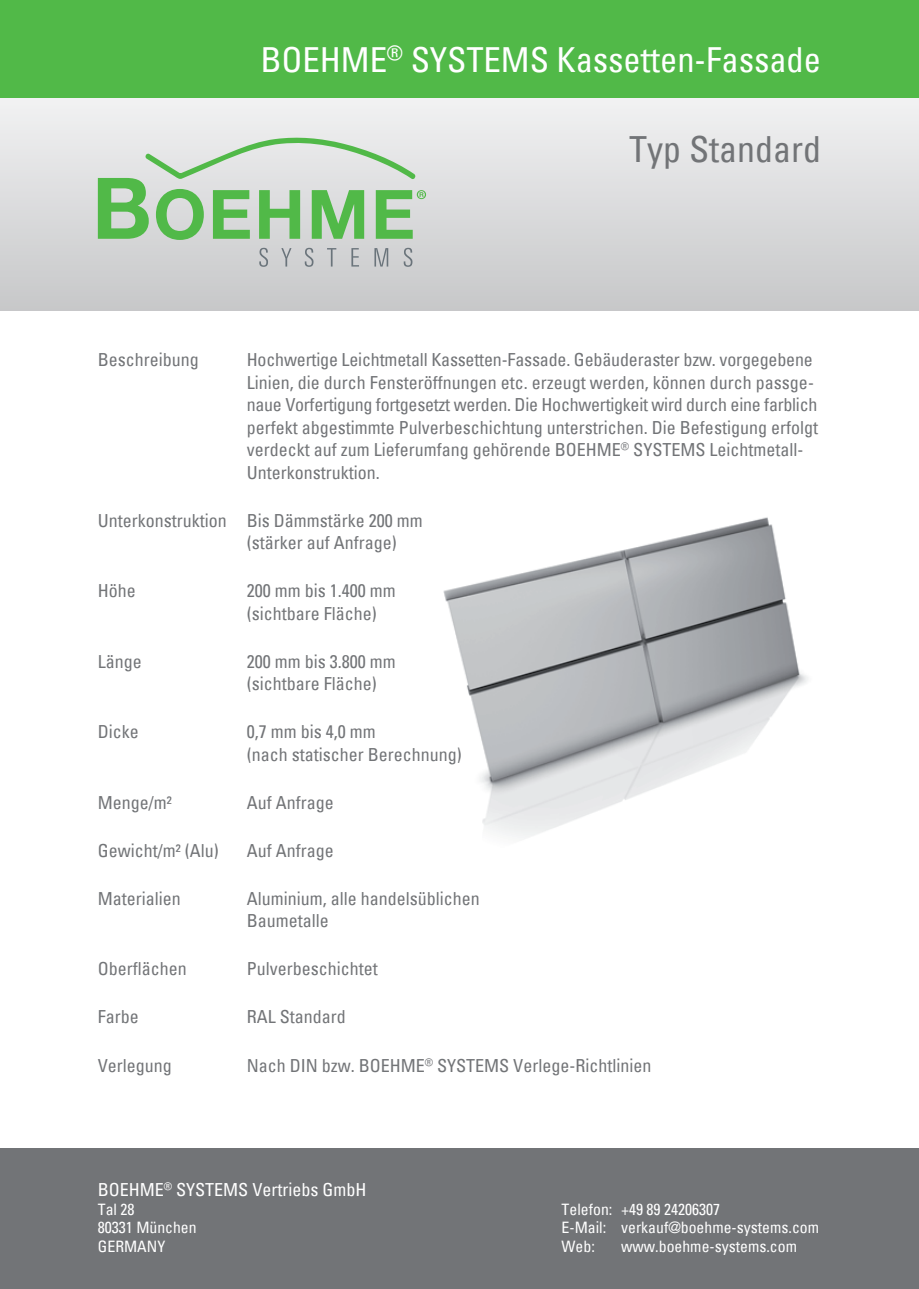
<style>
.page{position:relative;width:919px;height:1289px;background:#fff}
.page>*{position:absolute;margin:0;border:0;box-sizing:border-box;transform-origin:0 0}
.t1{font:condensed 36px "Univers";color:#727477}
.t2{font:condensed 34.5px "Univers";color:#fff}
.t3{font:condensed 18px/22.5px "Univers";color:#727477}
.t4{font:condensed 18px "Univers";color:#fff}
.t5{font:condensed 15.75px/18.9px "Univers";color:#fff}
</style>
<div class="page">
<svg style="left:0;top:98px;width:918px;height:212px"></svg>
<div style="left:0;top:0;width:918px;height:98px;background:#51b948"></div>
<svg style="left:98px;top:136px;width:328px;height:104px"></svg>
<svg style="left:259px;top:248px;width:9px;height:19px"></svg>
<svg style="left:281px;top:248px;width:10px;height:18px"></svg>
<svg style="left:305px;top:248px;width:8px;height:19px"></svg>
<svg style="left:327px;top:248px;width:9px;height:18px"></svg>
<svg style="left:351px;top:248px;width:8px;height:18px"></svg>
<svg style="left:374px;top:248px;width:14px;height:18px"></svg>
<svg style="left:403px;top:248px;width:9px;height:19px"></svg>
<div style="left:0;top:1148px;width:918px;height:140px;background:#727477"></div>
<img style="left:443px;top:517px;width:365px;height:322px">
<h2 class="t2" style="left:260px;top:37px;width:562px">BOEHME<sup>®</sup> SYSTEMS Kassetten-Fassade</h2>
<h1 class="t1" style="left:629px;top:126px;width:193px">Typ Standard</h1>
<p class="t3" style="left:98px;top:348px;width:102px">Beschreibung</p>
<p class="t3" style="left:247px;top:348px;width:572px">Hochwertige Leichtmetall Kassetten-Fassade. Gebäuderaster bzw. vorgegebene Linien, die durch Fensteröffnungen etc. erzeugt werden, können durch passge&shy;naue Vorfertigung fortgesetzt werden. Die Hochwertigkeit wird durch eine farblich perfekt abgestimmte Pulverbeschichtung unterstrichen. Die Befestigung erfolgt verdeckt auf zum Lieferumfang gehörende BOEHME<sup>®</sup> SYSTEMS Leichtmetall-Unterkonstruktion.</p>
<p class="t3" style="left:247px;top:508px;width:177px;text-indent:-149px">Unterkonstruktion Bis Dämmstärke 200 mm (stärker auf Anfrage)</p>
<p class="t3" style="left:98px;top:579px;width:39px">Höhe</p>
<p class="t3" style="left:247px;top:579px;width:150px">200 mm bis 1.400 mm (sichtbare Fläche)</p>
<p class="t3" style="left:98px;top:649px;width:45px">Länge</p>
<p class="t3" style="left:247px;top:649px;width:150px">200 mm bis 3.800 mm (sichtbare Fläche)</p>
<p class="t3" style="left:98px;top:720px;width:42px">Dicke</p>
<p class="t3" style="left:247px;top:720px;width:216px">0,7 mm bis 4,0 mm<br>(nach statischer Berechnung)</p>
<p class="t3" style="left:98px;top:791px;width:75px">Menge/m²</p>
<p class="t3" style="left:247px;top:791px;width:88px">Auf Anfrage</p>
<p class="t3" style="left:98px;top:839px;width:122px">Gewicht/m² (Alu)</p>
<p class="t3" style="left:247px;top:839px;width:88px">Auf Anfrage</p>
<p class="t3" style="left:98px;top:887px;width:84px">Materialien</p>
<p class="t3" style="left:247px;top:887px;width:234px">Aluminium, alle handelsüblichen<br>Baumetalle</p>
<p class="t3" style="left:98px;top:957px;width:90px">Oberflächen</p>
<p class="t3" style="left:247px;top:957px;width:132px">Pulverbeschichtet</p>
<p class="t3" style="left:98px;top:1005px;width:42px">Farbe</p>
<p class="t3" style="left:247px;top:1005px;width:100px">RAL Standard</p>
<p class="t3" style="left:98px;top:1053px;width:75px">Verlegung</p>
<p class="t3" style="left:247px;top:1053px;width:406px">Nach DIN bzw. BOEHME<sup>®</sup> SYSTEMS Verlege-Richtlinien</p>
<p class="t4" style="left:98px;top:1177px;width:270px">BOEHME<sup>®</sup> SYSTEMS Vertriebs GmbH</p>
<p class="t5" style="left:98px;top:1199px;width:100px">Tal 28<br>80331 München<br>GERMANY</p>
<p class="t5" style="left:561px;top:1199px;width:52px">Telefon:<br>E-Mail:<br>Web:</p>
<p class="t5" style="left:621px;top:1199px;width:199px">+49 89 24206307 verkauf@boehme-systems.com www.boehme-systems.com</p>
</div>
